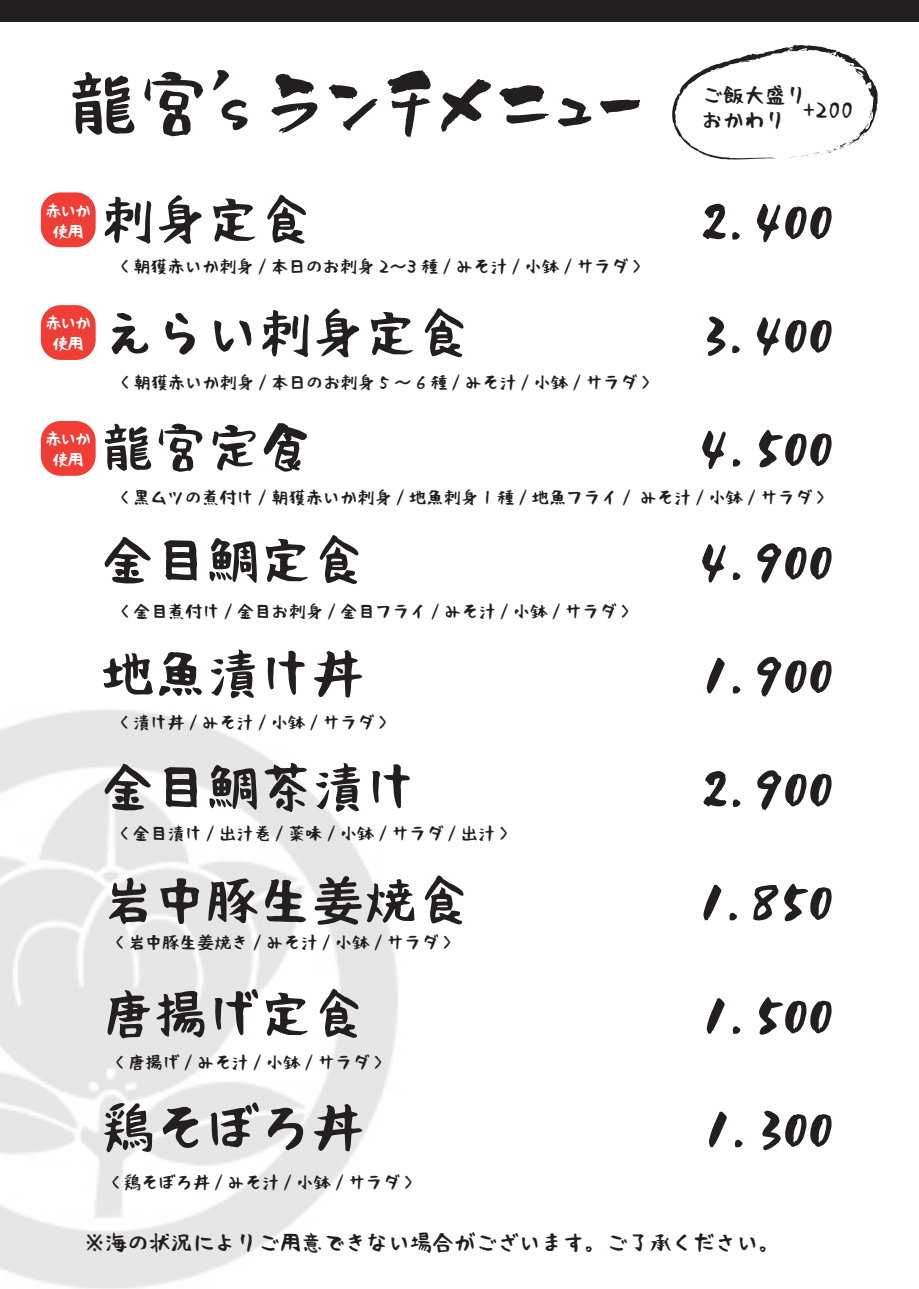
<style>
.page{position:relative;width:919px;height:1289px;background:#fff}
.page>*{position:absolute;margin:0;border:0;box-sizing:border-box;transform-origin:0 0}
.t1{font:70.2px "Shokaki Utage Free Ver.";color:#231f20}
.t2{font:52.5px/113.4px "Shokaki Utage Free Ver.";color:#231f20;text-align:justify}
.t3{font:52.5px/113.4px "Rii Tegaki Fude";color:#231f20}
.t4{font:21.75px "Rii Tegaki Fude";color:#231f20}
.t5{font:21px/25.5px "Rii Tegaki Fude";color:#231f20}
.t6{font:17.25px "Rii Tegaki Fude";color:#231f20}
.t7{font:16.5px/21px "Rii Tegaki Fude";letter-spacing:-.1em;color:#fff;text-align:center}
.s1{font-family:"Rii Tegaki Fude"}
.s2{font-family:"UD Digi Kyokasho NP B"}
</style>
<div class="page">
<div style="left:0;top:0;width:918px;height:22px;background:#231f20"></div>
<svg style="left:672px;top:45px;width:205px;height:115px"></svg>
<div style="left:41px;top:305px;width:55px;height:55px;background:#ee3e35;border-radius:20px"></div>
<div style="left:41px;top:192px;width:55px;height:55px;background:#ee3e35;border-radius:20px"></div>
<div style="left:41px;top:421px;width:55px;height:55px;background:#ee3e35;border-radius:20px"></div>
<h1 class="t1" style="left:68px;top:69px;width:577px"><span class="s1">龍</span>宮's ランチメニュー</h1>
<p class="t5" style="left:702px;top:82px;width:106px">ご飯大盛りおかわり</p>
<p class="t5" style="left:802px;top:98px;width:52px">+200</p>
<p class="t7" style="left:45px;top:200px;width:48px">赤いか使用</p>
<p class="t7" style="left:45px;top:312px;width:48px">赤いか使用</p>
<p class="t7" style="left:45px;top:428px;width:48px">赤いか使用</p>
<h2 class="t3" style="left:102px;top:163px;width:369px">刺身定食<br>えらい刺身定食</h2>
<h2 class="t2" style="left:699px;top:163px;width:136px">2.400<br>3.400<br>4.500<br>4.900<br>1.900<br>2.900<br>1.850<br>1.500<br>1.300</h2>
<p class="t6" style="left:120px;top:258px;width:522px">&lt; 朝獲赤いか刺身 / 本日のお刺身 2～3 種 / みそ汁 / 小鉢 / サラダ &gt;</p>
<p class="t6" style="left:120px;top:374px;width:531px">&lt; 朝獲赤いか刺身 / 本日のお刺身 5 ～ 6 種 / みそ汁 / 小鉢 / サラダ &gt;</p>
<h2 class="t2" style="left:102px;top:391px;width:211px"><span class="s1">龍</span>宮定食</h2>
<p class="t6" style="left:120px;top:488px;width:706px">&lt; 黒ムツの煮付け / 朝獲赤いか刺身 / 地魚刺身 1 種 / 地魚フライ / みそ汁 / 小鉢 / サラダ &gt;</p>
<h2 class="t3" style="left:102px;top:504px;width:369px">金目鯛定食<br>地魚漬け丼<br>金目鯛茶漬け岩中豚生<span class="s2">姜</span>焼食唐揚げ定食<br>鶏そぼろ丼</h2>
<p class="t6" style="left:120px;top:603px;width:510px">&lt; 金目煮付け / 金目お刺身 / 金目フライ / みそ汁 / 小鉢 / サラダ &gt;</p>
<p class="t6" style="left:120px;top:714px;width:269px">&lt;漬け丼/みそ汁/小鉢/サラダ&gt;</p>
<p class="t6" style="left:120px;top:825px;width:390px">&lt;金目漬け/出汁巻/薬味/小鉢/サラダ/出汁&gt;</p>
<p class="t6" style="left:115px;top:933px;width:338px">&lt; 岩中豚生<span class="s2">姜</span>焼き / みそ汁 / 小鉢 / サラダ &gt;</p>
<p class="t6" style="left:115px;top:1053px;width:269px">&lt;唐揚げ/みそ汁/小鉢/サラダ&gt;</p>
<p class="t6" style="left:111px;top:1173px;width:303px">&lt; 鶏そぼろ丼 / みそ汁 / 小鉢 / サラダ &gt;</p>
<p class="t4" style="left:84px;top:1231px;width:697px">※海の状況によりご用意できない場合がございます。ご了承ください。</p>
</div>
